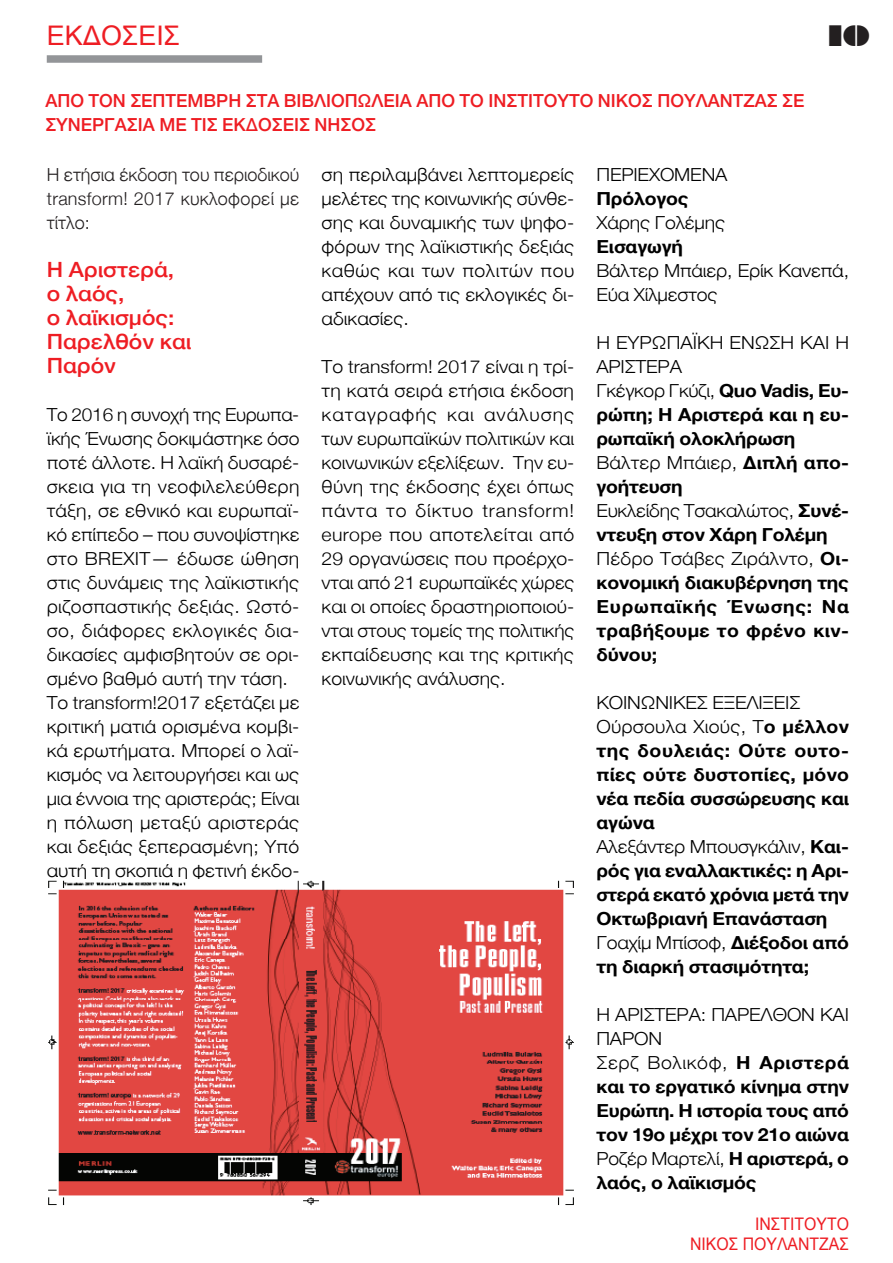
<style>
.page{position:relative;width:893px;height:1263px;background:#fff}
.page>*{position:absolute;margin:0;border:0;box-sizing:border-box;transform-origin:0 0}
.t1{font:27px "Arial Unicode MS";color:#ee1d23}
.t2{font:27px "Braggadocio";color:#231f20}
.t3{font:500 21px/24px "Helvetica Neue";color:#ee1d23;scale:1.08 1}
.t4{font:300 18px/24px "Helvetica Neue";color:#000;text-align:justify;scale:1.08 1}
.t5{font:300 18px/24px "Helvetica Neue";color:#000;scale:1.06 1}
.t6{font:700 18px/24px "Helvetica Neue";letter-spacing:-.01em;color:#000;scale:1.08 1}
.t7{font:700 18px/24px "Helvetica Neue";letter-spacing:-.01em;color:#000;scale:1.07 1}
.t8{font:500 18px/24px "Helvetica Neue";color:#ee1d23}
.t9{font:300 18px/24px "Helvetica Neue";letter-spacing:.015em;color:#231f20;text-align:justify}
.t10{font:17.4px/19.8px "Arial Unicode MS";color:#ee1d23;text-align:right;scale:.91 1}
.s1{font-weight:300}
</style>
<div class="page">
<div style="left:47px;top:55px;width:215px;height:8px;background:#939598"></div>
<img style="left:48px;top:880px;width:526px;height:325px">
<h1 class="t1" style="left:47px;top:16px;width:135px">ΕΚΔΟΣΕΙΣ</h1>
<p class="t8" style="left:45px;top:88px;width:760px">ΑΠΟ ΤΟΝ ΣΕΠΤΕΜΒΡΗ ΣΤΑ ΒΙΒΛΙΟΠΩΛΕΙΑ ΑΠΟ ΤΟ ΙΝΣΤΙΤΟΥΤΟ ΝΙΚΟΣ ΠΟΥΛΑΝΤΖΑΣ ΣΕ<br>ΣΥΝΕΡΓΑΣΙΑ ΜΕ ΤΙΣ ΕΚΔΟΣΕΙΣ ΝΗΣΟΣ</p>
<h1 class="t2" style="left:827px;top:19px;width:44px">10</h1>
<p class="t9" style="left:47px;top:161px;width:254px">Η ετήσια έκδοση του περιοδικού transform! 2017 κυκλοφορεί με τίτλο:</p>
<p class="t3" style="left:47px;top:256px;width:135px">Η Αριστερά, ο λαός,<br>ο λαϊκισμός:<br>Παρελθόν και<br>Παρόν</p>
<p class="t5" style="left:47px;top:401px;width:240px">Το 2016 η συνοχή της Ευρωπα&shy;ϊκής Ένωσης δοκιμάστηκε όσο ποτέ άλλοτε. Η λαϊκή δυσαρέ&shy;σκεια για τη νεοφιλελεύθερη τάξη, σε εθνικό και ευρωπαϊ&shy;κό επίπεδο – που συνοψίστηκε στο BREXIT— έδωσε ώθηση στις δυνάμεις της λαϊκιστικής ριζοσπαστικής δεξιάς. Ωστό&shy;σο, διάφορες εκλογικές δια&shy;δικασίες αμφισβητούν σε ορι&shy;σμένο βαθμό αυτή την τάση.<br>Το transform!2017 εξετάζει με κριτική ματιά ορισμένα κομβι&shy;κά ερωτήματα. Μπορεί ο λαϊ&shy;κισμός να λειτουργήσει και ως μια έννοια της αριστεράς; Είναι η πόλωση μεταξύ αριστεράς και δεξιάς ξεπερασμένη; Υπό αυτή τη σκοπιά η φετινή έκδο-</p>
<p class="t4" style="left:322px;top:161px;width:236px">ση περιλαμβάνει λεπτομερείς μελέτες της κοινωνικής σύνθε&shy;σης και δυναμικής των ψηφο&shy;φόρων της λαϊκιστικής δεξιάς καθώς και των πολιτών που απέχουν από τις εκλογικές δι&shy;αδικασίες.</p>
<p class="t4" style="left:322px;top:353px;width:236px">Το transform! 2017 είναι η τρί&shy;τη κατά σειρά ετήσια έκδοση καταγραφής και ανάλυσης των ευρωπαϊκών πολιτικών και κοινωνικών εξελίξεων. Την ευ&shy;θύνη της έκδοσης έχει όπως πάντα το δίκτυο transform! europe που αποτελείται από 29 οργανώσεις που προέρχο&shy;νται από 21 ευρωπαϊκές χώρες και οι οποίες δραστηριοποιού&shy;νται στους τομείς της πολιτικής εκπαίδευσης και της κριτικής κοινωνικής ανάλυσης.</p>
<p class="t4" style="left:596px;top:161px;width:123px">ΠΕΡΙΕΧΟΜΕΝΑ</p>
<p class="t6" style="left:596px;top:187px;width:87px">Πρόλογος</p>
<p class="t4" style="left:596px;top:209px;width:121px">Χάρης Γολέμης</p>
<p class="t6" style="left:596px;top:235px;width:82px">Εισαγωγή</p>
<p class="t4" style="left:596px;top:257px;width:235px">Βάλτερ Μπάιερ, Ερίκ Κανεπά,<br>Εύα Χίλμεστος</p>
<p class="t7" style="left:596px;top:331px;width:238px"><span class="s1">Η ΕΥΡΩΠΑΪΚΗ ΕΝΩΣΗ ΚΑΙ Η<br>ΑΡΙΣΤΕΡΑ<br>Γκέγκορ Γκύζι,</span> Quo Vadis, Ευ&shy;ρώπη; Η Αριστερά και η ευ&shy;ρωπαϊκή ολοκλήρωση<br><span class="s1">Βάλτερ Μπάιερ,</span> Διπλή απο&shy;γοήτευση<br><span class="s1">Ευκλείδης Τσακαλώτος,</span> Συνέ&shy;ντευξη στον Χάρη Γολέμη<br><span class="s1">Πέδρο Τσάβες Ζιράλντο,</span> Οι&shy;κονομική διακυβέρνηση της<br>Ευρωπαϊκής Ένωσης: Να τραβήξουμε το φρένο κιν&shy;δύνου;</p>
<p class="t6" style="left:596px;top:691px;width:235px"><span class="s1">ΚΟΙΝΩΝΙΚΕΣ ΕΞΕΛΙΞΕΙΣ<br>Ούρσουλα Χιούς, Τ</span>ο μέλλον της δουλειάς: Ούτε ουτο&shy;πίες ούτε δυστοπίες, μόνο νέα πεδία συσσώρευσης και αγώνα<br><span class="s1">Αλεξάντερ Μπουσγκάλιν,</span> Και&shy;ρός για εναλλακτικές: η Αρι&shy;στερά εκατό χρόνια μετά την<br>Οκτωβριανή Επανάσταση<br><span class="s1">Γοαχίμ Μπίσοφ,</span> Διέξοδοι από τη διαρκή στασιμότητα;</p>
<p class="t6" style="left:596px;top:1003px;width:235px"><span class="s1">Η ΑΡΙΣΤΕΡΑ: ΠΑΡΕΛΘΟΝ ΚΑΙ<br>ΠΑΡΟΝ<br>Σερζ Βολικόφ,</span> Η Αριστερά και το εργατικό κίνημα στην<br>Ευρώπη. Η ιστορία τους από τον 19ο μέχρι τον 21ο αιώνα<br><span class="s1">Ροζέρ Μαρτελί,</span> Η αριστερά, ο λαός, ο λαϊκισμός</p>
<p class="t10" style="left:690px;top:1214px;width:176px">ΙΝΣΤΙΤΟΥΤΟ<br>ΝΙΚΟΣ ΠΟΥΛΑΝΤΖΑΣ</p>
</div>
